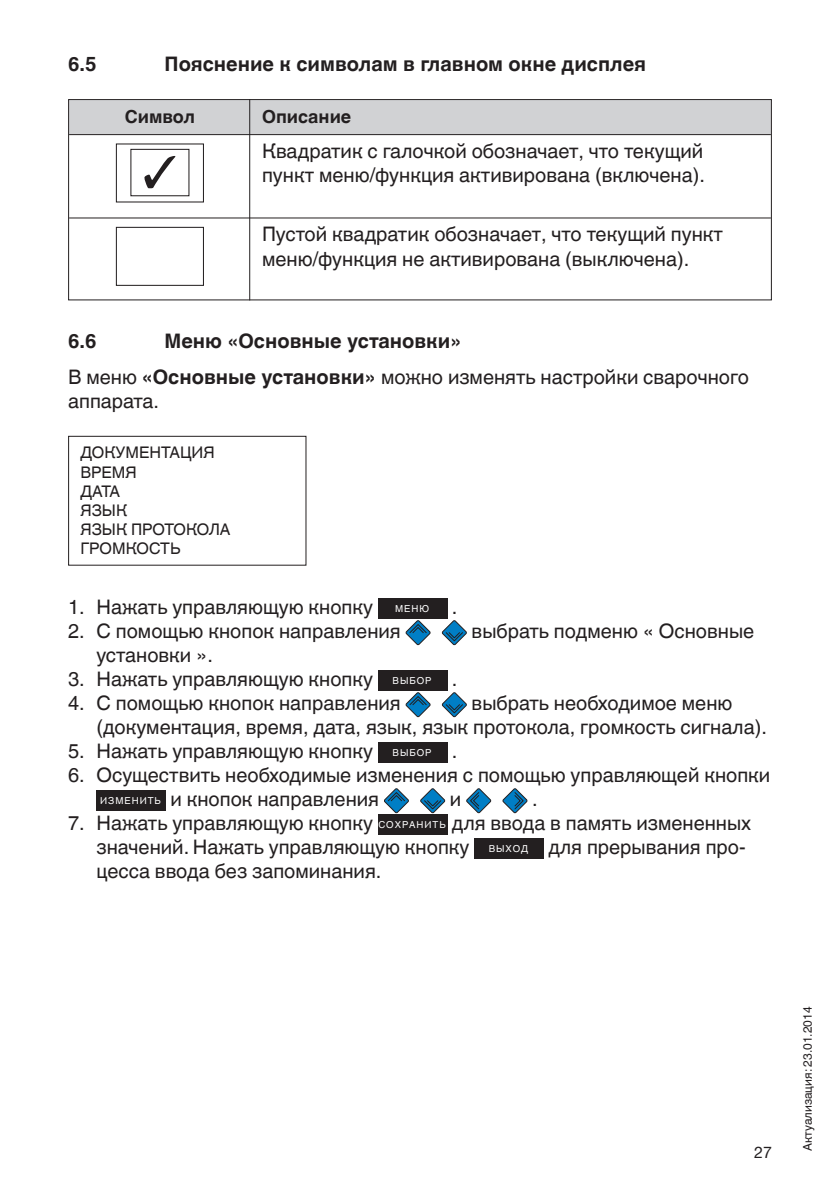
<style>
.page{position:relative;width:840px;height:1191px;background:#fff}
.page>*{position:absolute;margin:0;border:0;box-sizing:border-box;transform-origin:0 0}
.t1{font:20px/24px "Helvetica World";color:#231f20}
.t2{font:700 20px/35.4px "Helvetica World";color:#231f20}
.t3{font:700 18px "Helvetica World";color:#231f20}
.t4{font:16px/19.2px "Helvetica World";color:#231f20}
.t5{font:16px "Helvetica Neue";color:#231f20}
.t6{font:12px "Helvetica World";color:#231f20}
.s1{font-weight:400}
.s2{font-size:9.6px;color:#fff}
</style>
<div class="page">
<div style="left:69px;top:100px;width:701px;height:34px;background:#d1d2d4"></div>
<hr style="left:69px;top:134px;width:701px;height:1px;background:#231f20">
<hr style="left:69px;top:217px;width:701px;height:1px;background:#231f20">
<div style="left:130px;top:149px;width:59px;height:47px;border:1px solid #231f20"></div>
<svg style="left:144px;top:156px;width:31px;height:32px"></svg>
<div style="left:116px;top:143px;width:88px;height:59px;border:1px solid #231f20"></div>
<div style="left:116px;top:227px;width:88px;height:59px;border:1px solid #231f20"></div>
<div style="left:68px;top:99px;width:703px;height:201px;border:1px solid #231f20"></div>
<hr style="left:249px;top:99px;width:1px;height:201px;background:#231f20">
<div style="left:68px;top:436px;width:238px;height:129px;border:1px solid #231f20"></div>
<div style="left:378px;top:598px;width:69px;height:20px;background:#231f20"></div>
<svg style="left:405px;top:620px;width:25px;height:25px"></svg>
<div style="left:405px;top:620px;width:25px;height:25px;border:1px solid #231f20;border-radius:11px"></div>
<svg style="left:408px;top:623px;width:19px;height:11px"></svg>
<svg style="left:442px;top:620px;width:24px;height:25px"></svg>
<div style="left:441px;top:620px;width:25px;height:25px;border:1px solid #231f20;border-radius:11px"></div>
<svg style="left:445px;top:631px;width:18px;height:11px"></svg>
<div style="left:378px;top:670px;width:69px;height:20px;background:#231f20"></div>
<svg style="left:405px;top:692px;width:25px;height:25px"></svg>
<div style="left:405px;top:692px;width:25px;height:25px;border:1px solid #231f20;border-radius:11px"></div>
<svg style="left:408px;top:695px;width:19px;height:11px"></svg>
<svg style="left:442px;top:692px;width:24px;height:25px"></svg>
<div style="left:441px;top:692px;width:25px;height:25px;border:1px solid #231f20;border-radius:11px"></div>
<svg style="left:445px;top:703px;width:18px;height:11px"></svg>
<div style="left:378px;top:742px;width:69px;height:20px;background:#231f20"></div>
<div style="left:96px;top:790px;width:69px;height:20px;background:#231f20"></div>
<svg style="left:384px;top:788px;width:24px;height:25px"></svg>
<div style="left:384px;top:788px;width:25px;height:25px;border:1px solid #231f20;border-radius:11px"></div>
<svg style="left:387px;top:791px;width:18px;height:11px"></svg>
<svg style="left:420px;top:788px;width:24px;height:25px"></svg>
<div style="left:420px;top:788px;width:25px;height:25px;border:1px solid #231f20;border-radius:11px"></div>
<svg style="left:423px;top:799px;width:18px;height:11px"></svg>
<svg style="left:466px;top:788px;width:24px;height:25px"></svg>
<div style="left:466px;top:788px;width:25px;height:25px;border:1px solid #231f20;border-radius:11px"></div>
<svg style="left:469px;top:791px;width:10px;height:19px"></svg>
<svg style="left:502px;top:788px;width:25px;height:25px"></svg>
<div style="left:502px;top:788px;width:25px;height:25px;border:1px solid #231f20;border-radius:11px"></div>
<svg style="left:513px;top:791px;width:11px;height:19px"></svg>
<div style="left:378px;top:814px;width:69px;height:20px;background:#231f20"></div>
<div style="left:474px;top:838px;width:69px;height:20px;background:#231f20"></div>
<p class="t2" style="left:68px;top:46px;width:30px">6.5</p>
<p class="t2" style="left:164px;top:46px;width:482px">Пояснение к символам в главном окне дисплея</p>
<p class="t3" style="left:125px;top:106px;width:72px">Символ</p>
<p class="t3" style="left:262px;top:106px;width:91px">Описание</p>
<p class="t1" style="left:262px;top:139px;width:444px">Квадратик с галочкой обозначает, что текущий пункт меню/функция активирована (включена).</p>
<p class="t1" style="left:262px;top:223px;width:462px">Пустой квадратик обозначает, что текущий пункт меню/функция не активирована (выключена).</p>
<p class="t2" style="left:68px;top:324px;width:682px;text-indent:96px">Меню «Основные установки»<br><span class="s1">В меню</span> «Основные установки» <span class="s1">можно изменять настройки сварочного</span></p>
<p class="t1" style="left:68px;top:389px;width:92px">аппарата.</p>
<p class="t4" style="left:80px;top:443px;width:151px">ДОКУМЕНТАЦИЯ<br>ВРЕМЯ<br>ДАТА<br>ЯЗЫК<br>ЯЗЫК ПРОТОКОЛА<br>ГРОМКОСТЬ</p>
<p class="t2" style="left:68px;top:324px;width:30px">6.6</p>
<p class="t1" style="left:68px;top:595px;width:390px">1. Нажать управляющую кнопку <span class="s2">МЕНЮ</span> .</p>
<p class="t1" style="left:68px;top:619px;width:334px">2. С помощью кнопок направления</p>
<p class="t1" style="left:471px;top:619px;width:284px">выбрать подменю « Основные</p>
<p class="t1" style="left:96px;top:643px;width:118px">установки ».</p>
<p class="t1" style="left:68px;top:667px;width:390px">3. Нажать управляющую кнопку <span class="s2">ВЫБОР</span> .</p>
<p class="t1" style="left:68px;top:691px;width:334px">4. С помощью кнопок направления</p>
<p class="t1" style="left:96px;top:691px;width:671px;text-indent:375px">выбрать необходимое меню (документация, время, дата, язык, язык протокола, громкость сигнала).</p>
<p class="t1" style="left:68px;top:739px;width:390px">5. Нажать управляющую кнопку <span class="s2">ВЫБОР</span> .</p>
<p class="t1" style="left:100px;top:763px;width:671px;text-indent:-32px">6. Осуществить необходимые изменения с помощью управляющей кнопки<br><span class="s2">ИЗМЕНИТЬ</span> и кнопок направления</p>
<p class="t1" style="left:449px;top:787px;width:13px">и</p>
<p class="t1" style="left:532px;top:787px;width:7px">.</p>
<p class="t1" style="left:96px;top:811px;width:656px;text-indent:-28px">7. Нажать управляющую кнопку <span class="s2">СОХРАНИТЬ</span> для ввода в память измененных значений. Нажать управляющую кнопку <span class="s2">ВЫХОД</span> для прерывания про&shy;цесса ввода без запоминания.</p>
<p class="t5" style="left:753px;top:1143px;width:19px">27</p>
<p class="t6" style="left:800px;top:1151px;width:146px;rotate:-90deg">Актуализация: 23.01.2014</p>
</div>
